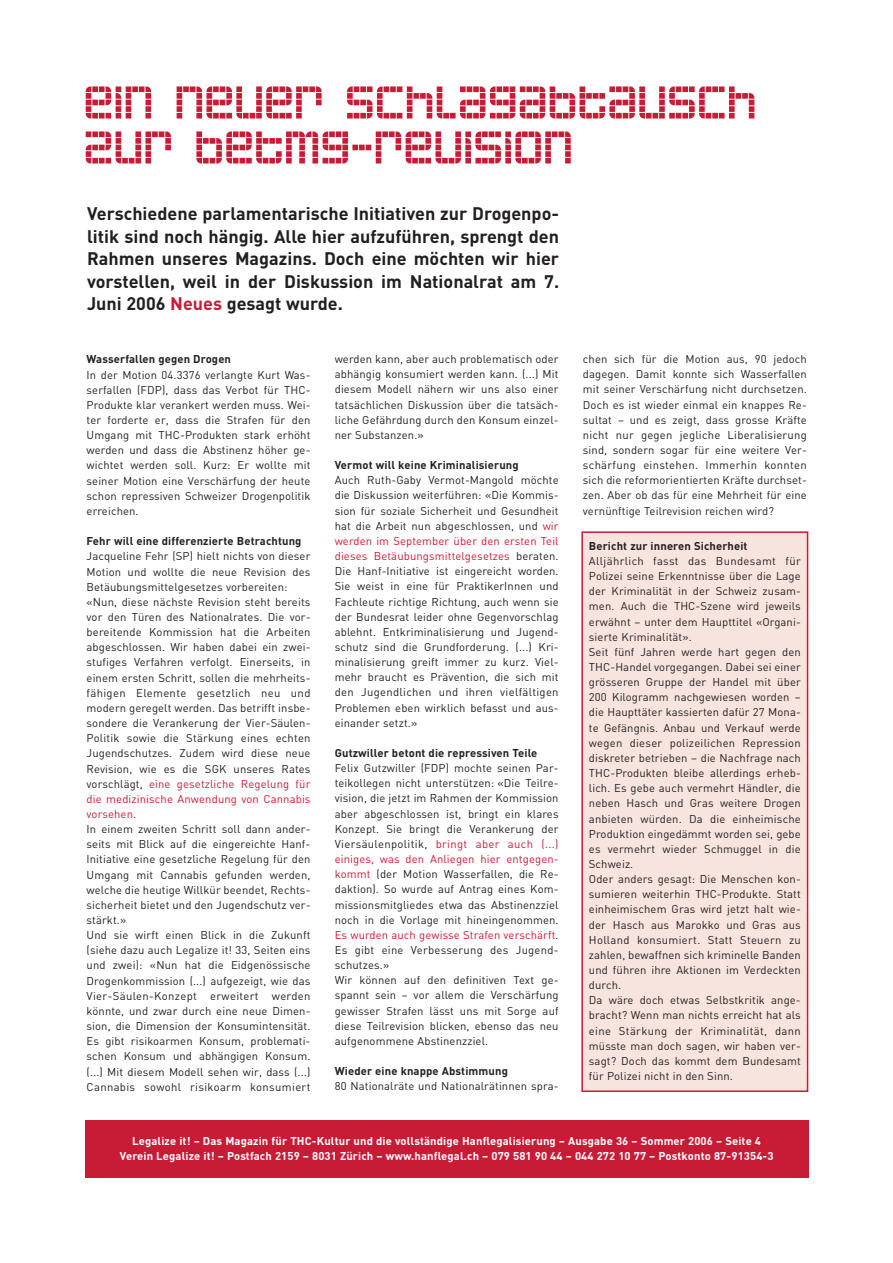
<style>
.page{position:relative;width:893px;height:1263px;background:#fff}
.page>*{position:absolute;margin:0;border:0;box-sizing:border-box;transform-origin:0 0}
.t1{font:60px/45px "Astronaut";color:#c71b36}
.t2{font:700 18px/22.5px "DIN";color:#231f20;text-align:justify}
.t3{font:11.25px/15.1px "DIN";letter-spacing:.01em;color:#231f20;text-align:justify}
.t4{font:700 11.25px/15.1px "DIN";letter-spacing:.01em;color:#fff;text-align:center}
.t5{font:700 11.25px "DIN";letter-spacing:.01em;color:#231f20}
.s1{color:#c71b36}
</style>
<div class="page">
<div style="left:85px;top:1121px;width:723px;height:57px;background:#c71b36"></div>
<div style="left:582px;top:532px;width:225px;height:559px;background:#f7e4de"></div>
<div style="left:581px;top:531px;width:227px;height:561px;border:2px solid #c71b36"></div>
<h1 class="t1" style="left:81px;top:75px;width:674px">ein neuer schlagabtausch zur betmg-revision</h1>
<p class="t2" style="left:87px;top:204px;width:473px">Verschiedene parlamentarische Initiativen zur Drogenpo&shy;litik sind noch hängig. Alle hier aufzuführen, sprengt den Rahmen unseres Magazins. Doch eine möchten wir hier vorstellen, weil in der Diskussion im Nationalrat am 7.<br>Juni 2006 <span class="s1">Neues</span> gesagt wurde.</p>
<p class="t5" style="left:87px;top:355px;width:146px">Wasserfallen gegen Drogen</p>
<p class="t3" style="left:87px;top:368px;width:225px">In der Motion 04.3376 verlangte Kurt Was&shy;serfallen (FDP), dass das Verbot für THC-Produkte klar verankert werden muss. Wei&shy;ter forderte er, dass die Strafen für den Umgang mit THC-Produkten stark erhöht werden und dass die Abstinenz höher ge&shy;wichtet werden soll. Kurz: Er wollte mit seiner Motion eine Verschärfung der heute schon repressiven Schweizer Drogenpolitik erreichen.</p>
<p class="t5" style="left:87px;top:537px;width:216px">Fehr will eine differenzierte Betrachtung</p>
<p class="t3" style="left:87px;top:550px;width:225px;text-align:left">Jacqueline Fehr (SP) hielt nichts von dieser Motion und wollte die neue Revision des Betäubungsmittelgesetzes vorbereiten: «Nun, diese nächste Revision steht bereits vor den Türen des Nationalrates. Die vor&shy;bereitende Kommission hat die Arbeiten abgeschlossen. Wir haben dabei ein zwei&shy;stufiges Verfahren verfolgt. Einerseits, in einem ersten Schritt, sollen die mehrheits&shy;fähigen Elemente gesetzlich neu und modern geregelt werden. Das betrifft insbe&shy;sondere die Verankerung der Vier-Säulen-Politik sowie die Stärkung eines echten Jugendschutzes. Zudem wird diese neue Revision, wie es die SGK unseres Rates vorschlägt, <span class="s1">eine gesetzliche Regelung für die medizinische Anwendung von Cannabis vorsehen</span>.<br>In einem zweiten Schritt soll dann ander&shy;seits mit Blick auf die eingereichte Hanf-Initiative eine gesetzliche Regelung für den Umgang mit Cannabis gefunden werden, welche die heutige Willkür beendet, Rechts&shy;sicherheit bietet und den Jugendschutz ver&shy;stärkt.»<br>Und sie wirft einen Blick in die Zukunft (siehe dazu auch Legalize it! 33, Seiten eins und zwei): «Nun hat die Eidgenössische Drogenkommission (...) aufgezeigt, wie das Vier-Säulen-Konzept erweitert werden könnte, und zwar durch eine neue Dimen&shy;sion, die Dimension der Konsumintensität.<br>Es gibt risikoarmen Konsum, problemati&shy;schen Konsum und abhängigen Konsum. (...) Mit diesem Modell sehen wir, dass (...)<br>Cannabis sowohl risikoarm konsumiert</p>
<p class="t3" style="left:335px;top:353px;width:225px">werden kann, aber auch problematisch oder abhängig konsumiert werden kann. (...) Mit diesem Modell nähern wir uns also einer tatsächlichen Diskussion über die tatsäch&shy;liche Gefährdung durch den Konsum einzel&shy;ner Substanzen.»</p>
<p class="t5" style="left:335px;top:461px;width:185px">Vermot will keine Kriminalisierung</p>
<p class="t3" style="left:335px;top:474px;width:225px">Auch Ruth-Gaby Vermot-Mangold möchte die Diskussion weiterführen: «Die Kommis&shy;sion für soziale Sicherheit und Gesundheit hat die Arbeit nun abgeschlossen, und <span class="s1">wir werden im September über den ersten Teil dieses Betäubungsmittelgesetzes</span> beraten.<br>Die Hanf-Initiative ist eingereicht worden.<br>Sie weist in eine für PraktikerInnen und Fachleute richtige Richtung, auch wenn sie der Bundesrat leider ohne Gegenvorschlag ablehnt. Entkriminalisierung und Jugend&shy;schutz sind die Grundforderung. (...) Kri&shy;minalisierung greift immer zu kurz. Viel&shy;mehr braucht es Prävention, die sich mit den Jugendlichen und ihren vielfältigen Problemen eben wirklich befasst und aus&shy;einander setzt.»</p>
<p class="t5" style="left:335px;top:749px;width:204px">Gutzwiller betont die repressiven Teile</p>
<p class="t3" style="left:335px;top:762px;width:225px;text-align:left">Felix Gutzwiller (FDP) mochte seinen Par&shy;teikollegen nicht unterstützen: «Die Teilre&shy;vision, die jetzt im Rahmen der Kommission aber abgeschlossen ist, bringt ein klares Konzept. Sie bringt die Verankerung der Viersäulenpolitik, <span class="s1">bringt aber auch (...) einiges, was den Anliegen hier entgegen&shy;kommt</span> (der Motion Wasserfallen, die Re&shy;daktion). So wurde auf Antrag eines Kom&shy;missionsmitgliedes etwa das Abstinenzziel noch in die Vorlage mit hineingenommen.<br><span class="s1">Es wurden auch gewisse Strafen verschärft</span>.<br>Es gibt eine Verbesserung des Jugend&shy;schutzes.»<br>Wir können auf den definitiven Text ge&shy;spannt sein – vor allem die Verschärfung gewisser Strafen lässt uns mit Sorge auf diese Teilrevision blicken, ebenso das neu aufgenommene Abstinenzziel.</p>
<p class="t5" style="left:335px;top:1067px;width:175px">Wieder eine knappe Abstimmung</p>
<p class="t3" style="left:335px;top:1080px;width:225px">80 Nationalräte und Nationalrätinnen spra-</p>
<p class="t3" style="left:583px;top:353px;width:225px">chen sich für die Motion aus, 90 jedoch dagegen. Damit konnte sich Wasserfallen mit seiner Verschärfung nicht durchsetzen.<br>Doch es ist wieder einmal ein knappes Re&shy;sultat – und es zeigt, dass grosse Kräfte nicht nur gegen jegliche Liberalisierung sind, sondern sogar für eine weitere Ver&shy;schärfung einstehen. Immerhin konnten sich die reformorientierten Kräfte durchset&shy;zen. Aber ob das für eine Mehrheit für eine vernünftige Teilrevision reichen wird?</p>
<p class="t5" style="left:589px;top:542px;width:160px">Bericht zur inneren Sicherheit</p>
<p class="t3" style="left:589px;top:555px;width:213px;text-align:left">Alljährlich fasst das Bundesamt für Polizei seine Erkenntnisse über die Lage der Kriminalität in der Schweiz zusam&shy;men. Auch die THC-Szene wird jeweils erwähnt – unter dem Haupttitel «Organi&shy;sierte Kriminalität».<br>Seit fünf Jahren werde hart gegen den THC-Handel vorgegangen. Dabei sei einer grösseren Gruppe der Handel mit über 200 Kilogramm nachgewiesen worden – die Haupttäter kassierten dafür 27 Mona&shy;te Gefängnis. Anbau und Verkauf werde wegen dieser polizeilichen Repression diskreter betrieben – die Nachfrage nach THC-Produkten bleibe allerdings erheb&shy;lich. Es gebe auch vermehrt Händler, die neben Hasch und Gras weitere Drogen anbieten würden. Da die einheimische Produktion eingedämmt worden sei, gebe es vermehrt wieder Schmuggel in die Schweiz.<br>Oder anders gesagt: Die Menschen kon&shy;sumieren weiterhin THC-Produkte. Statt einheimischem Gras wird jetzt halt wie&shy;der Hasch aus Marokko und Gras aus Holland konsumiert. Statt Steuern zu zahlen, bewaffnen sich kriminelle Banden und führen ihre Aktionen im Verdeckten durch.<br>Da wäre doch etwas Selbstkritik ange&shy;bracht? Wenn man nichts erreicht hat als eine Stärkung der Kriminalität, dann müsste man doch sagen, wir haben ver&shy;sagt? Doch das kommt dem Bundesamt für Polizei nicht in den Sinn.</p>
<p class="t4" style="left:120px;top:1134px;width:655px">Legalize it! – Das Magazin für THC-Kultur und die vollständige Hanflegalisierung – Ausgabe 36 – Sommer 2006 – Seite 4<br>Verein Legalize it! – Postfach 2159 – 8031 Zürich – www.hanflegal.ch – 079 581 90 44 – 044 272 10 77 – Postkonto 87-91354-3</p>
</div>
